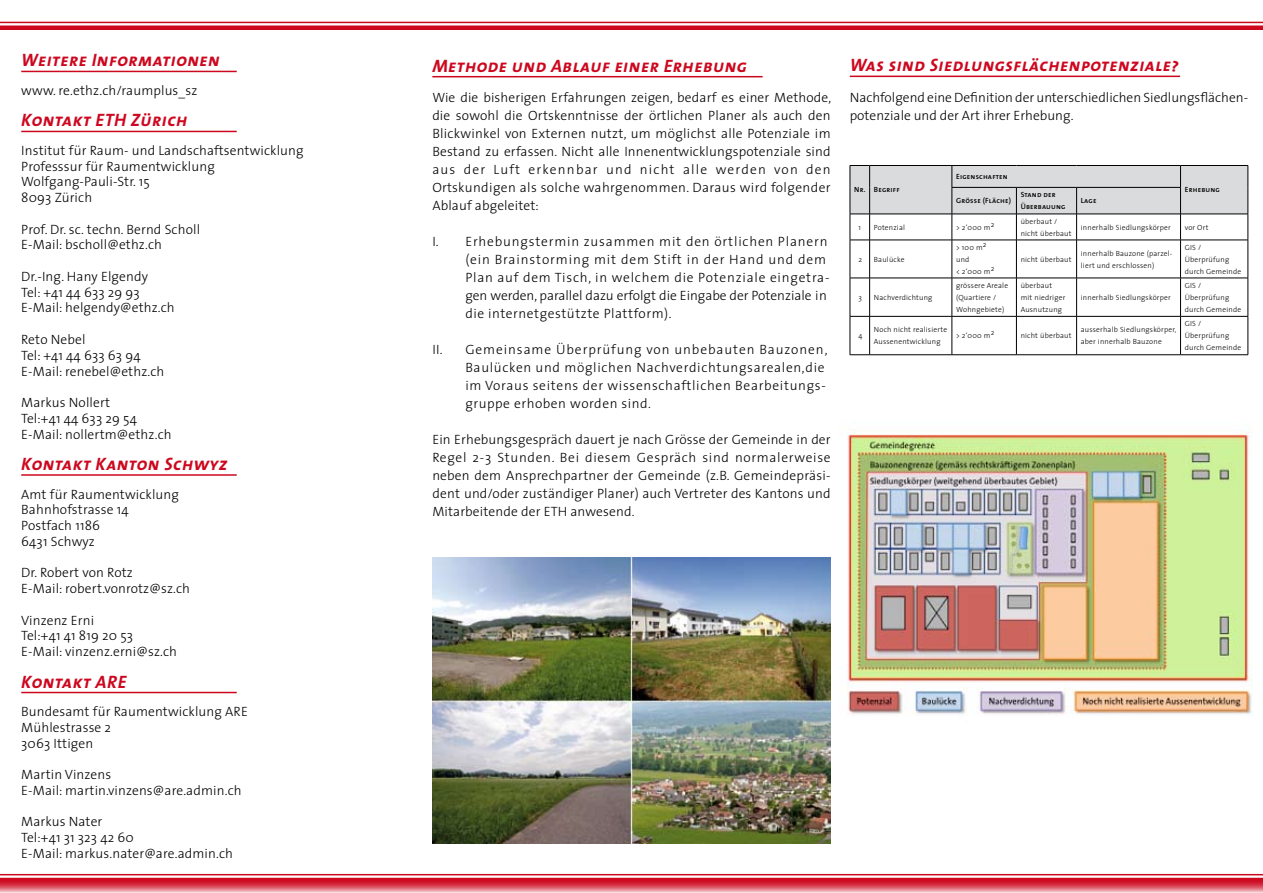
<style>
.page{position:relative;width:1263px;height:893px;background:#fff}
.page>*{position:absolute;margin:0;border:0;box-sizing:border-box;transform-origin:0 0}
.t1{font:italic 18px "The Sans Bold Caps";letter-spacing:.025em;color:#cd071e}
.t2{font:300 13.5px/15.8px "The Sans";letter-spacing:.01em;color:#000}
.t3{font:300 13.5px/18px "The Sans";letter-spacing:.06em;color:#000}
.t4{font:300 13.5px/18px "The Sans";letter-spacing:.05em;color:#000}
.t5{font:300 7.5px/12px "The Sans";letter-spacing:.025em;color:#000}
.t6{font:7.5px/12px "The Sans Semi Bold Caps";letter-spacing:.025em;color:#000}
</style>
<div class="page">
<hr style="left:0;top:26px;width:1263px;height:4px;background:#cd071e">
<hr style="left:0;top:22px;width:1263px;height:1px;background:#cd071e">
<hr style="left:21px;top:71px;width:216px;height:1px;background:#cd071e">
<hr style="left:21px;top:131px;width:216px;height:1px;background:#cd071e">
<hr style="left:21px;top:474px;width:216px;height:2px;background:#cd071e">
<hr style="left:21px;top:692px;width:216px;height:1px;background:#cd071e">
<hr style="left:0;top:874px;width:1263px;height:1px;background:#cd071e">
<svg style="left:0;top:878px;width:1263px;height:15px;background:#db4f5f"></svg>
<svg style="left:850px;top:165px;width:399px;height:76px"></svg>
<hr style="left:850px;top:240px;width:1px;height:38px;background:#000">
<hr style="left:870px;top:240px;width:82px;height:1px;background:#000">
<hr style="left:869px;top:240px;width:1px;height:38px;background:#000">
<hr style="left:952px;top:240px;width:64px;height:1px;background:#000">
<hr style="left:952px;top:240px;width:1px;height:38px;background:#000">
<hr style="left:1016px;top:240px;width:60px;height:1px;background:#000">
<hr style="left:1016px;top:240px;width:1px;height:38px;background:#000">
<hr style="left:1076px;top:240px;width:104px;height:1px;background:#000">
<hr style="left:1076px;top:240px;width:1px;height:38px;background:#000">
<hr style="left:1180px;top:240px;width:68px;height:1px;background:#000">
<hr style="left:1180px;top:240px;width:1px;height:38px;background:#000">
<hr style="left:1248px;top:240px;width:1px;height:38px;background:#000">
<svg style="left:851px;top:278px;width:18px;height:1px"></svg>
<hr style="left:850px;top:278px;width:1px;height:38px;background:#000">
<hr style="left:870px;top:278px;width:82px;height:1px;background:#000">
<hr style="left:869px;top:278px;width:1px;height:38px;background:#000">
<hr style="left:952px;top:278px;width:64px;height:1px;background:#000">
<hr style="left:952px;top:278px;width:1px;height:38px;background:#000">
<hr style="left:1016px;top:278px;width:60px;height:1px;background:#000">
<hr style="left:1016px;top:278px;width:1px;height:38px;background:#000">
<hr style="left:1076px;top:278px;width:104px;height:1px;background:#000">
<hr style="left:1076px;top:278px;width:1px;height:38px;background:#000">
<hr style="left:1180px;top:278px;width:68px;height:1px;background:#000">
<hr style="left:1180px;top:278px;width:1px;height:38px;background:#000">
<hr style="left:1248px;top:278px;width:1px;height:38px;background:#000">
<svg style="left:850px;top:316px;width:20px;height:1px"></svg>
<hr style="left:850px;top:317px;width:1px;height:38px;background:#000">
<hr style="left:870px;top:316px;width:82px;height:1px;background:#000">
<hr style="left:869px;top:317px;width:1px;height:38px;background:#000">
<hr style="left:952px;top:316px;width:64px;height:1px;background:#000">
<hr style="left:952px;top:317px;width:1px;height:38px;background:#000">
<hr style="left:1016px;top:316px;width:60px;height:1px;background:#000">
<hr style="left:1016px;top:317px;width:1px;height:38px;background:#000">
<hr style="left:1076px;top:316px;width:104px;height:1px;background:#000">
<hr style="left:1076px;top:317px;width:1px;height:38px;background:#000">
<hr style="left:1180px;top:316px;width:68px;height:1px;background:#000">
<hr style="left:1180px;top:317px;width:1px;height:38px;background:#000">
<hr style="left:1248px;top:317px;width:1px;height:38px;background:#000">
<svg style="left:850px;top:354px;width:20px;height:1px"></svg>
<hr style="left:870px;top:354px;width:82px;height:1px;background:#000">
<hr style="left:952px;top:354px;width:64px;height:1px;background:#000">
<hr style="left:1016px;top:354px;width:60px;height:1px;background:#000">
<hr style="left:1076px;top:354px;width:104px;height:1px;background:#000">
<hr style="left:1180px;top:354px;width:68px;height:1px;background:#000">
<img style="left:432px;top:558px;width:399px;height:286px">
<hr style="left:850px;top:76px;width:330px;height:1px;background:#cd071e">
<img style="left:846px;top:429px;width:407px;height:285px">
<hr style="left:432px;top:76px;width:331px;height:1px;background:#cd071e">
<h1 class="t1" style="left:21px;top:45px;width:200px">Weitere Informationen</h1>
<p class="t2" style="left:21px;top:82px;width:178px">www. re.ethz.ch/raumplus_sz</p>
<h1 class="t1" style="left:21px;top:105px;width:168px">Kontakt ETH Zürich</h1>
<p class="t2" style="left:21px;top:142px;width:284px">Institut für Raum- und Landschaftsentwicklung<br>Professsur für Raumentwicklung<br>Wolfgang-Pauli-Str. 15<br>8093 Zürich</p>
<p class="t2" style="left:21px;top:221px;width:180px">Prof. Dr. sc. techn. Bernd Scholl<br>E-Mail: bscholl@ethz.ch</p>
<p class="t2" style="left:21px;top:268px;width:155px">Dr.-Ing. Hany Elgendy<br>Tel: +41 44 633 29 93<br>E-Mail: helgendy@ethz.ch</p>
<p class="t2" style="left:21px;top:331px;width:145px">Reto Nebel<br>Tel: +41 44 633 63 94<br>E-Mail: renebel@ethz.ch</p>
<p class="t2" style="left:21px;top:394px;width:152px">Markus Nollert<br>Tel:+41 44 633 29 54<br>E-Mail: nollertm@ethz.ch</p>
<h1 class="t1" style="left:21px;top:449px;width:208px">Kontakt Kanton Schwyz</h1>
<p class="t2" style="left:21px;top:486px;width:159px">Amt für Raumentwicklung<br>Bahnhofstrasse 14<br>Postfach 1186<br>6431 Schwyz</p>
<p class="t2" style="left:21px;top:564px;width:170px">Dr. Robert von Rotz<br>E-Mail: robert.vonrotz@sz.ch</p>
<p class="t2" style="left:21px;top:612px;width:157px">Vinzenz Erni<br>Tel:+41 41 819 20 53<br>E-Mail: vinzenz.erni@sz.ch</p>
<h1 class="t1" style="left:21px;top:666px;width:107px">Kontakt ARE</h1>
<p class="t2" style="left:21px;top:703px;width:228px">Bundesamt für Raumentwicklung ARE<br>Mühlestrasse 2<br>3063 Ittigen</p>
<p class="t2" style="left:21px;top:766px;width:222px">Martin Vinzens<br>E-Mail: martin.vinzens@are.admin.ch</p>
<p class="t2" style="left:21px;top:813px;width:213px">Markus Nater<br>Tel:+41 31 323 42 60<br>E-Mail: markus.nater@are.admin.ch</p>
<h1 class="t1" style="left:432px;top:51px;width:316px">Methode und Ablauf einer Erhebung</h1>
<p class="t2" style="left:432px;top:88px;width:400px;line-height:18px;text-align:justify">Wie die bisherigen Erfahrungen zeigen, bedarf es einer Methode, die sowohl die Ortskenntnisse der örtlichen Planer als auch den Blickwinkel von Externen nutzt, um möglichst alle Potenziale im Bestand zu erfassen. Nicht alle Innenentwicklungspotenziale sind aus der Luft erkennbar und nicht alle werden von den Ortskundigen als solche wahrgenommen. Daraus wird folgender Ablauf abgeleitet:</p>
<p class="t3" style="left:465px;top:232px;width:366px;text-indent:-33px">I. Erhebungstermin zusammen mit den örtlichen Planern (ein Brainstorming mit dem Stift in der Hand und dem Plan auf dem Tisch, in welchem die Potenziale eingetra&shy;gen werden, parallel dazu erfolgt die Eingabe der Potenziale in die internetgestützte Plattform).</p>
<p class="t4" style="left:465px;top:340px;width:364px;text-indent:-33px">II. Gemeinsame Überprüfung von unbebauten Bauzonen, Baulücken und möglichen Nachverdichtungsarealen,die im Voraus seitens der wissenschaftlichen Bearbeitungs&shy;gruppe erhoben worden sind.</p>
<p class="t2" style="left:432px;top:430px;width:400px;line-height:18px;text-align:justify">Ein Erhebungsgespräch dauert je nach Grösse der Gemeinde in der Regel 2-3 Stunden. Bei diesem Gespräch sind normalerweise neben dem Ansprechpartner der Gemeinde (z.B. Gemeindepräsi&shy;dent und/oder zuständiger Planer) auch Vertreter des Kantons und Mitarbeitende der ETH anwesend.</p>
<h1 class="t1" style="left:850px;top:50px;width:330px">Was sind Siedlungsflächenpotenziale?</h1>
<p class="t2" style="left:850px;top:88px;width:400px;line-height:18px">Nachfolgend eine Definition der unterschiedlichen Siedlungsflächen&shy;potenziale und der Art ihrer Erhebung.</p>
<p class="t6" style="left:854px;top:184px;width:47px">Nr. Begriff</p>
<p class="t6" style="left:956px;top:170px;width:53px">Eigenschaften</p>
<p class="t6" style="left:956px;top:195px;width:56px">Grösse (Fläche)</p>
<p class="t6" style="left:1021px;top:189px;width:46px">Stand der<br>Überbauung</p>
<p class="t6" style="left:1081px;top:195px;width:17px">Lage</p>
<p class="t6" style="left:1185px;top:184px;width:37px">Erhebung</p>
<p class="t5" style="left:858px;top:221px;width:4px">1</p>
<p class="t5" style="left:874px;top:221px;width:33px">Potenzial</p>
<p class="t5" style="left:956px;top:221px;width:40px">&gt; 2‘000 m2</p>
<p class="t5" style="left:1021px;top:215px;width:52px">überbaut / nicht überbaut</p>
<p class="t5" style="left:1081px;top:221px;width:91px">innerhalb Siedlungskörper</p>
<p class="t5" style="left:1185px;top:221px;width:25px">vor Ort</p>
<p class="t5" style="left:858px;top:253px;width:5px">2</p>
<p class="t5" style="left:874px;top:253px;width:32px">Baulücke</p>
<p class="t5" style="left:956px;top:241px;width:40px">&gt; 100 m2 und<br>&lt; 2‘000 m2</p>
<p class="t5" style="left:1021px;top:253px;width:52px">nicht überbaut</p>
<p class="t5" style="left:1081px;top:247px;width:93px">innerhalb Bauzone (parzel&shy;liert und erschlossen)</p>
<p class="t5" style="left:1185px;top:241px;width:58px">GIS /<br>Überprüfung durch Gemeinde</p>
<p class="t5" style="left:858px;top:291px;width:5px">3</p>
<p class="t5" style="left:874px;top:291px;width:60px">Nachverdichtung</p>
<p class="t5" style="left:956px;top:279px;width:54px">grössere Areale (Quartiere /<br>Wohngebiete)</p>
<p class="t5" style="left:1021px;top:279px;width:46px">überbaut mit niedriger<br>Ausnutzung</p>
<p class="t5" style="left:1081px;top:291px;width:91px">innerhalb Siedlungskörper</p>
<p class="t5" style="left:1185px;top:279px;width:58px">GIS /<br>Überprüfung durch Gemeinde</p>
<p class="t5" style="left:858px;top:330px;width:6px">4</p>
<p class="t5" style="left:874px;top:324px;width:75px">Noch nicht realisierte<br>Aussenentwicklung</p>
<p class="t5" style="left:956px;top:330px;width:40px">&gt; 2‘000 m2</p>
<p class="t5" style="left:1021px;top:330px;width:52px">nicht überbaut</p>
<p class="t5" style="left:1081px;top:324px;width:97px">ausserhalb Siedlungskörper, aber innerhalb Bauzone</p>
<p class="t5" style="left:1185px;top:318px;width:58px">GIS /<br>Überprüfung durch Gemeinde</p>
</div>
